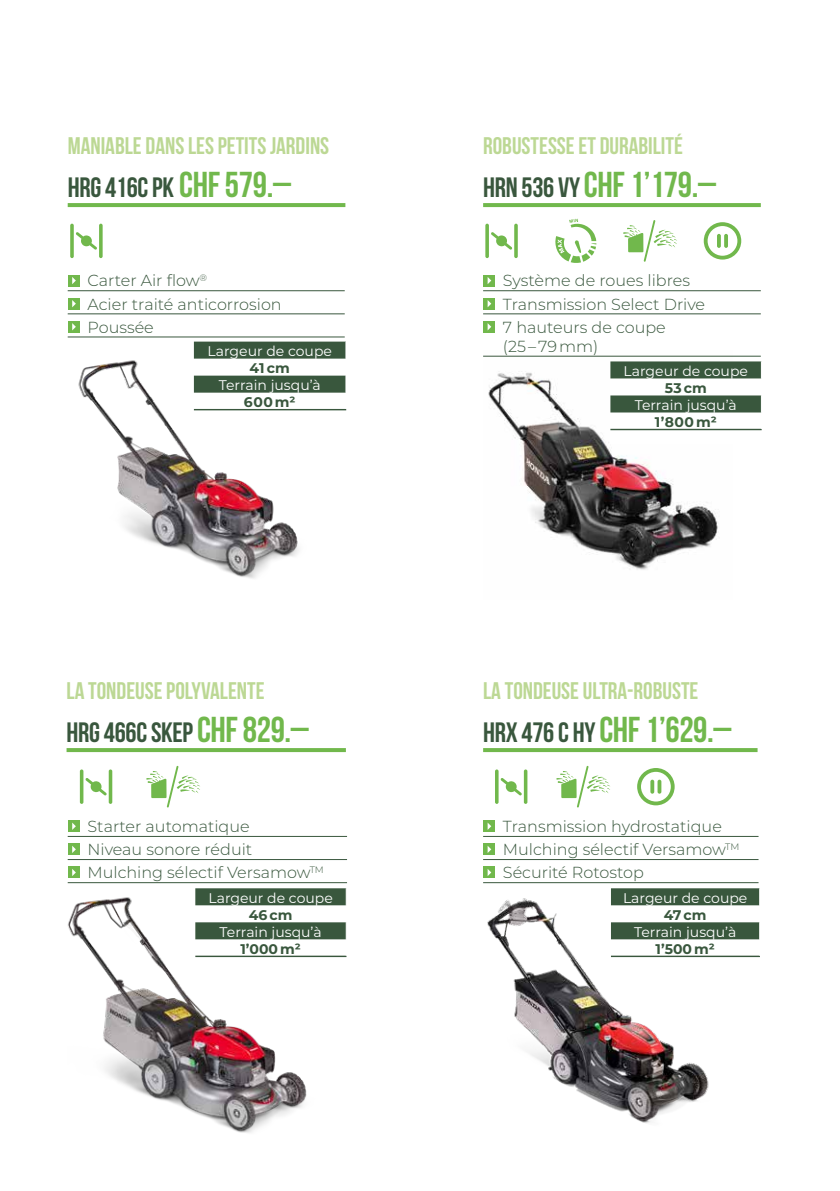
<style>
.page{position:relative;width:840px;height:1191px;background:#fff}
.page>*{position:absolute;margin:0;border:0;box-sizing:border-box;transform-origin:0 0}
.t1{font:700 36px "Bebas Neue";letter-spacing:-.01em;color:#71b84c}
.t2{font:700 28px "Bebas Neue";letter-spacing:-.01em;color:#39573d}
.t3{font:700 24px "Bebas Neue";color:#bcd894}
.t4{font:300 16px/23.2px "Montserrat";color:#39573d}
.t5{font:14px "Montserrat";color:#fff}
.t6{font:700 14px "Montserrat";color:#39573d}
.s1{font-size:36px;color:#71b84c}
.s2{font-size:28px;color:#39573d}
</style>
<div class="page">
<img style="left:483px;top:355px;width:249px;height:215px">
<img style="left:487px;top:898px;width:222px;height:225px">
<hr style="left:194px;top:409px;width:152px;height:1px;background:#39573d">
<svg style="left:194px;top:341px;width:152px;height:68px"></svg>
<hr style="left:68px;top:290px;width:276px;height:1px;background:#39573d">
<hr style="left:68px;top:313px;width:276px;height:1px;background:#39573d">
<hr style="left:68px;top:337px;width:276px;height:1px;background:#39573d">
<div style="left:68px;top:275px;width:11px;height:11px;background:#71b84c"></div>
<svg style="left:72px;top:277px;width:4px;height:7px"></svg>
<div style="left:68px;top:298px;width:11px;height:11px;background:#71b84c"></div>
<svg style="left:72px;top:300px;width:4px;height:7px"></svg>
<div style="left:68px;top:321px;width:11px;height:12px;background:#71b84c"></div>
<svg style="left:72px;top:323px;width:4px;height:7px"></svg>
<svg style="left:68px;top:203px;width:277px;height:4px"></svg>
<hr style="left:483px;top:836px;width:275px;height:1px;background:#39573d">
<hr style="left:483px;top:859px;width:275px;height:1px;background:#39573d">
<hr style="left:483px;top:882px;width:275px;height:1px;background:#39573d">
<div style="left:483px;top:820px;width:11px;height:12px;background:#71b84c"></div>
<svg style="left:487px;top:822px;width:4px;height:8px"></svg>
<div style="left:483px;top:843px;width:11px;height:12px;background:#71b84c"></div>
<svg style="left:487px;top:846px;width:4px;height:7px"></svg>
<div style="left:483px;top:866px;width:11px;height:12px;background:#71b84c"></div>
<svg style="left:487px;top:869px;width:4px;height:7px"></svg>
<svg style="left:483px;top:748px;width:274px;height:4px"></svg>
<svg style="left:66px;top:748px;width:280px;height:4px"></svg>
<hr style="left:68px;top:836px;width:279px;height:1px;background:#39573d">
<hr style="left:68px;top:859px;width:279px;height:1px;background:#39573d">
<hr style="left:68px;top:882px;width:279px;height:1px;background:#39573d">
<div style="left:68px;top:820px;width:11px;height:12px;background:#71b84c"></div>
<svg style="left:72px;top:822px;width:4px;height:8px"></svg>
<div style="left:68px;top:843px;width:11px;height:12px;background:#71b84c"></div>
<svg style="left:72px;top:846px;width:4px;height:7px"></svg>
<div style="left:68px;top:866px;width:11px;height:12px;background:#71b84c"></div>
<svg style="left:72px;top:869px;width:4px;height:7px"></svg>
<hr style="left:195px;top:955px;width:151px;height:2px;background:#39573d">
<svg style="left:321px;top:888px;width:26px;height:52px"></svg>
<div style="left:610px;top:888px;width:147px;height:82px;background:#fff"></div>
<hr style="left:610px;top:955px;width:149px;height:2px;background:#39573d">
<svg style="left:611px;top:888px;width:149px;height:52px"></svg>
<hr style="left:483px;top:290px;width:277px;height:1px;background:#39573d">
<hr style="left:483px;top:313px;width:277px;height:1px;background:#39573d">
<hr style="left:483px;top:356px;width:277px;height:1px;background:#39573d">
<div style="left:483px;top:275px;width:11px;height:11px;background:#71b84c"></div>
<svg style="left:487px;top:277px;width:4px;height:7px"></svg>
<div style="left:483px;top:298px;width:11px;height:11px;background:#71b84c"></div>
<svg style="left:487px;top:300px;width:4px;height:7px"></svg>
<div style="left:483px;top:321px;width:11px;height:12px;background:#71b84c"></div>
<svg style="left:487px;top:323px;width:4px;height:7px"></svg>
<svg style="left:483px;top:203px;width:277px;height:4px"></svg>
<div style="left:610px;top:361px;width:122px;height:82px;background:#fff"></div>
<hr style="left:610px;top:429px;width:151px;height:1px;background:#39573d">
<svg style="left:610px;top:361px;width:151px;height:68px"></svg>
<svg style="left:703px;top:222px;width:37px;height:37px"></svg>
<svg style="left:723px;top:234px;width:4px;height:14px"></svg>
<svg style="left:716px;top:234px;width:4px;height:14px"></svg>
<svg style="left:491px;top:232px;width:21px;height:18px"></svg>
<hr style="left:514px;top:224px;width:3px;height:34px;background:#71b84c;border-radius:2px">
<hr style="left:485px;top:224px;width:3px;height:34px;background:#71b84c;border-radius:2px">
<svg style="left:76px;top:232px;width:21px;height:18px"></svg>
<svg style="left:99px;top:224px;width:4px;height:34px"></svg>
<svg style="left:70px;top:224px;width:4px;height:34px"></svg>
<svg style="left:500px;top:778px;width:21px;height:17px"></svg>
<svg style="left:523px;top:769px;width:4px;height:35px"></svg>
<svg style="left:494px;top:769px;width:4px;height:35px"></svg>
<svg style="left:85px;top:778px;width:22px;height:17px"></svg>
<hr style="left:109px;top:769px;width:3px;height:35px;background:#71b84c;border-radius:2px">
<hr style="left:80px;top:769px;width:3px;height:35px;background:#71b84c;border-radius:2px">
<svg style="left:555px;top:219px;width:41px;height:44px"></svg>
<svg style="left:623px;top:220px;width:53px;height:42px"></svg>
<svg style="left:637px;top:768px;width:37px;height:37px"></svg>
<svg style="left:657px;top:779px;width:4px;height:14px"></svg>
<svg style="left:650px;top:779px;width:4px;height:14px"></svg>
<img style="left:78px;top:349px;width:238px;height:230px">
<img style="left:68px;top:888px;width:253px;height:245px">
<svg style="left:146px;top:765px;width:54px;height:42px"></svg>
<svg style="left:556px;top:765px;width:54px;height:42px"></svg>
<h3 class="t3" style="left:68px;top:133px;width:263px">MANIABLE DANS LES PETITS JARDINS</h3>
<h2 class="t2" style="left:68px;top:172px;width:225px">HRG 416C PK <span class="s1">CHF 579.–</span></h2>
<p class="t4" style="left:87px;top:269px;width:195px">Carter Air flow<sup>®<br></sup>Acier traité anticorrosion<br>Poussée</p>
<p class="t5" style="left:207px;top:341px;width:126px">Largeur de coupe</p>
<p class="t6" style="left:249px;top:358px;width:42px">41 cm</p>
<p class="t5" style="left:219px;top:375px;width:103px">Terrain jusqu’à</p>
<p class="t6" style="left:244px;top:392px;width:53px">600 m²</p>
<h3 class="t3" style="left:66px;top:677px;width:199px">LA TONDEUSE POLYVALENTE</h3>
<h2 class="t2" style="left:66px;top:717px;width:244px">HRG 466C SKEP <span class="s1">CHF 829.–</span></h2>
<p class="t4" style="left:87px;top:814px;width:238px">Starter automatique<br>Niveau sonore réduit<br>Mulching sélectif Versamow<sup>TM</sup></p>
<p class="t5" style="left:208px;top:888px;width:126px">Largeur de coupe</p>
<p class="t6" style="left:249px;top:904px;width:45px">46 cm</p>
<p class="t5" style="left:219px;top:922px;width:103px">Terrain jusqu’à</p>
<p class="t6" style="left:240px;top:938px;width:62px">1’000 m²</p>
<h3 class="t3" style="left:483px;top:133px;width:201px">ROBUSTESSE ET DURABILITÉ</h3>
<h1 class="t1" style="left:483px;top:165px;width:234px"><span class="s2">HRN 536 VY</span>CHF 1’179.–</h1>
<p class="t4" style="left:502px;top:269px;width:203px">Système de roues libres<br>Transmission Select Drive<br>7 hauteurs de coupe</p>
<p class="t4" style="left:502px;top:334px;width:97px">(25 – 79 mm)</p>
<p class="t5" style="left:623px;top:361px;width:126px">Largeur de coupe</p>
<p class="t6" style="left:664px;top:378px;width:44px">53 cm</p>
<p class="t5" style="left:634px;top:395px;width:103px">Terrain jusqu’à</p>
<p class="t6" style="left:654px;top:412px;width:63px">1’800 m²</p>
<h3 class="t3" style="left:483px;top:677px;width:217px">LA TONDEUSE ULTRA-ROBUSTE</h3>
<h1 class="t1" style="left:483px;top:710px;width:250px"><span class="s2">HRX 476 C HY</span> CHF 1’629.–</h1>
<p class="t4" style="left:502px;top:814px;width:238px">Transmission hydrostatique<br>Mulching sélectif Versamow<sup>TM<br></sup>Sécurité Rotostop</p>
<p class="t5" style="left:622px;top:888px;width:126px">Largeur de coupe</p>
<p class="t6" style="left:663px;top:904px;width:44px">47 cm</p>
<p class="t5" style="left:633px;top:922px;width:103px">Terrain jusqu’à</p>
<p class="t6" style="left:655px;top:938px;width:61px">1’500 m²</p>
</div>
